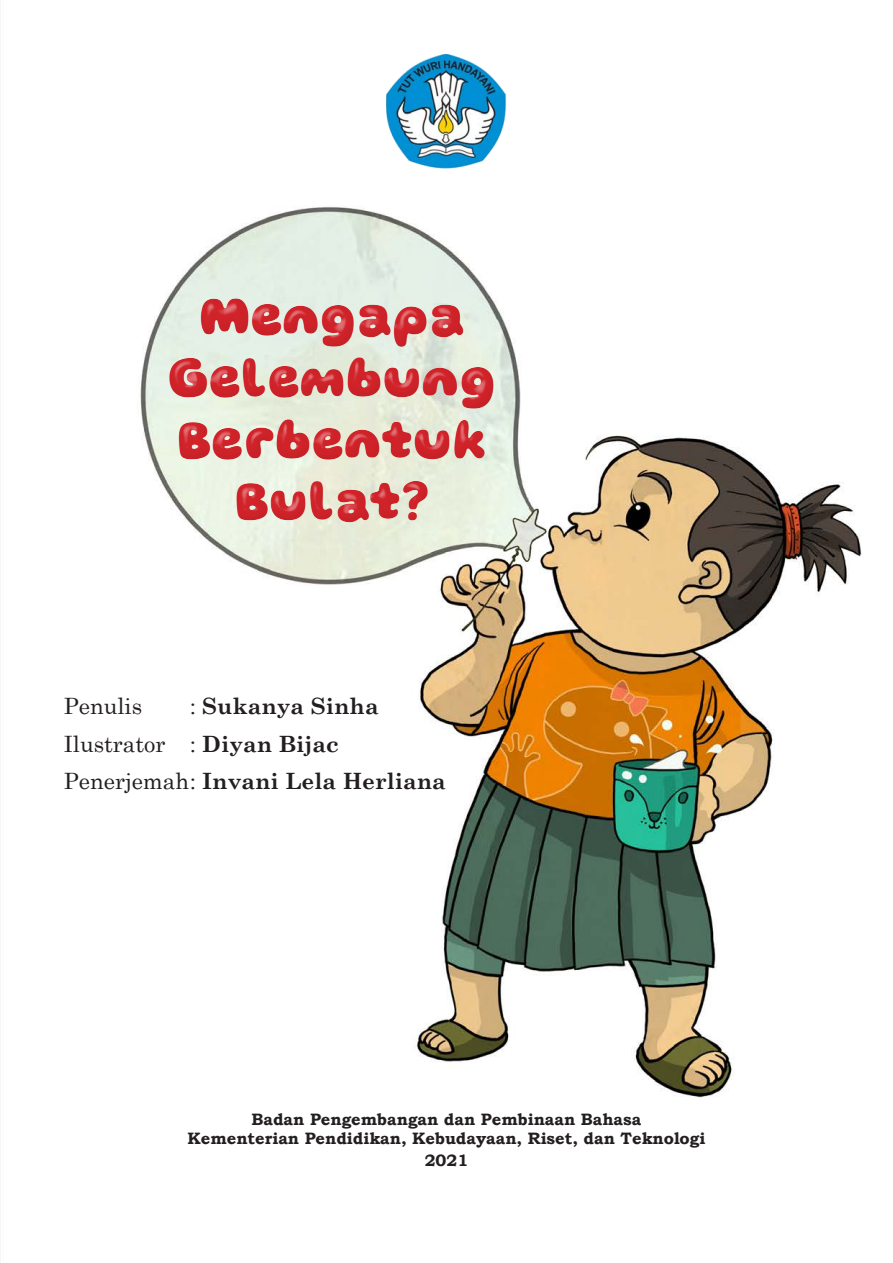
<style>
.page{position:relative;width:893px;height:1263px;background:#fff}
.page>*{position:absolute;margin:0;border:0;box-sizing:border-box;transform-origin:0 0}
.t1{font:900 58.5px/61.8px "Gluten";letter-spacing:.02em;color:#d1232a;text-align:center;scale:.84 1}
.t2{font:700 22.5px "Century Schoolbook";color:#231f20}
.t3{font:22.5px "Century Schoolbook";color:#231f20}
.t4{font:700 16.5px "Bookman Old Style";color:#231f20}
.s1{font-weight:400}
.s2{font-weight:700}
</style>
<div class="page">
<img style="left:139px;top:168px;width:723px;height:930px">
<img style="left:386px;top:54px;width:121px;height:114px">
<div style="left:158px;top:288px;width:342px;height:237px;background:#fff;opacity:.36"></div>
<div style="left:163px;top:294px;width:342px;height:239px;background:#231f20;opacity:.14"></div>
<h1 class="t1" style="left:168px;top:280px;width:391px">Mengapa<br>Gelembung<br>Berbentuk<br>Bulat?</h1>
<p class="t3" style="left:64px;top:687px;width:80px">Penulis</p>
<p class="t2" style="left:190px;top:692px;width:190px"><span class="s1">:</span> Sukanya Sinha</p>
<p class="t3" style="left:64px;top:724px;width:276px">Ilustrator : <span class="s2">Diyan Bijac</span></p>
<p class="t2" style="left:64px;top:767px;width:384px"><span class="s1">Penerjemah:</span> Invani Lela Herliana</p>
<p class="t4" style="left:252px;top:1107px;width:391px">Badan Pengembangan dan Pembinaan Bahasa</p>
<p class="t4" style="left:188px;top:1127px;width:519px">Kementerian Pendidikan, Kebudayaan, Riset, dan Teknologi</p>
<p class="t4" style="left:425px;top:1148px;width:45px">2021</p>
</div>
